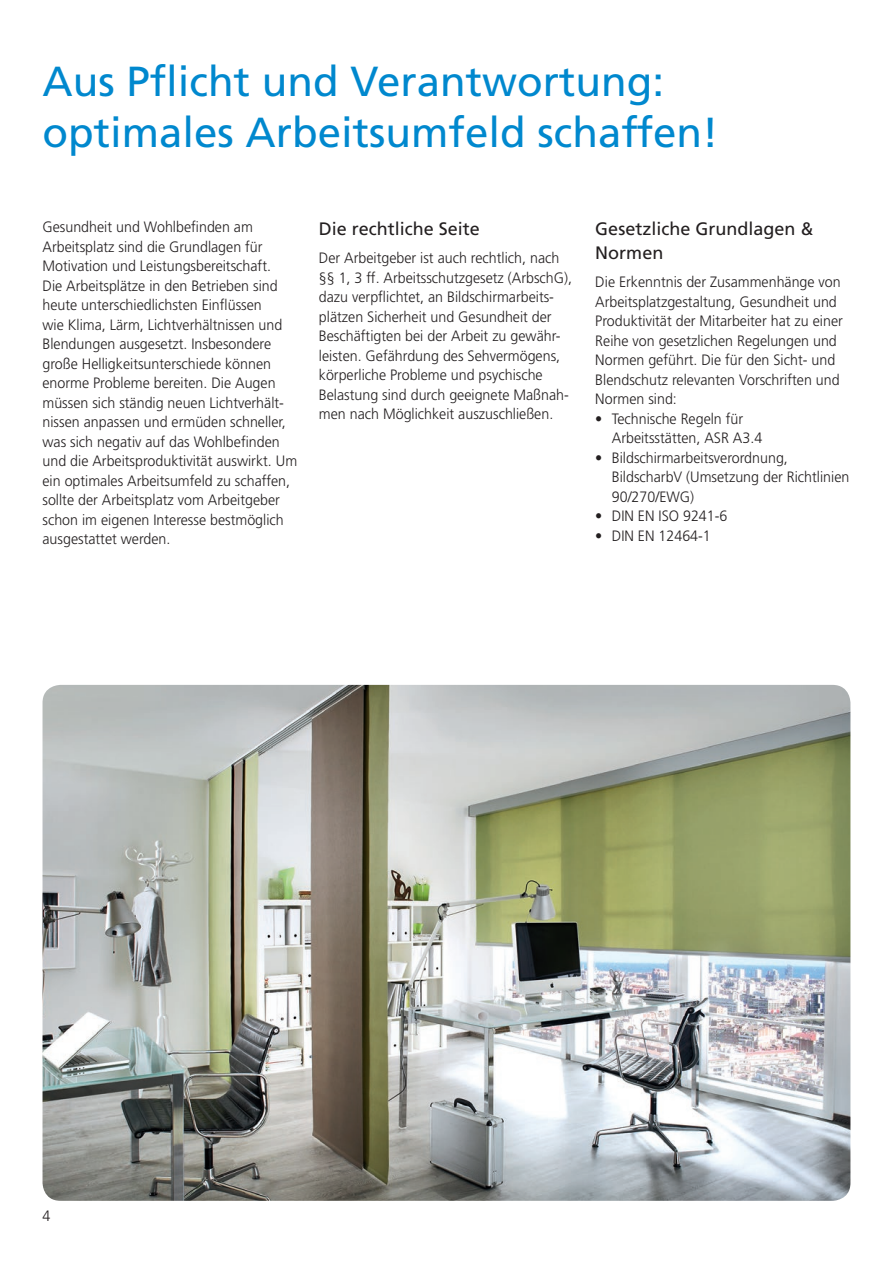
<style>
.page{position:relative;width:893px;height:1263px;background:#fff}
.page>*{position:absolute;margin:0;border:0;box-sizing:border-box;transform-origin:0 0}
.t1{font:42px/50.4px "Frutiger";color:#0088ce}
.t2{font:18px/24px "Frutiger";color:#231f20}
.t3{font:300 15px/19.5px "Frutiger";color:#231f20;scale:.95 1}
</style>
<div class="page">
<img style="left:43px;top:685px;width:807px;height:516px">
<h1 class="t1" style="left:43px;top:56px;width:678px">Aus Pflicht und Verantwortung: optimales Arbeitsumfeld schaffen!</h1>
<p class="t3" style="left:43px;top:217px;width:270px">Gesundheit und Wohlbefinden am Arbeitsplatz sind die Grundlagen für Motivation und Leistungsbereitschaft.<br>Die Arbeitsplätze in den Betrieben sind heute unterschiedlichsten Einflüssen<br>wie Klima, Lärm, Lichtverhältnissen und Blendungen ausgesetzt. Insbesondere große Helligkeitsunterschiede können enorme Probleme bereiten. Die Augen müssen sich ständig neuen Lichtverhält&shy;nissen anpassen und ermüden schneller, was sich negativ auf das Wohlbefinden und die Arbeitsproduktivität auswirkt. Um ein optimales Arbeitsumfeld zu schaffen, sollte der Arbeitsplatz vom Arbeitgeber schon im eigenen Interesse bestmöglich ausgestattet werden.</p>
<p class="t2" style="left:319px;top:217px;width:163px">Die rechtliche Seite</p>
<p class="t3" style="left:319px;top:248px;width:268px">Der Arbeitgeber ist auch rechtlich, nach §§ 1, 3 ff. Arbeitsschutzgesetz (ArbschG), dazu verpflichtet, an Bildschirmarbeits&shy;plätzen Sicherheit und Gesundheit der Beschäftigten bei der Arbeit zu gewähr&shy;leisten. Gefährdung des Sehvermögens, körperliche Probleme und psychische Belastung sind durch geeignete Maßnah&shy;men nach Möglichkeit auszuschließen.</p>
<p class="t2" style="left:595px;top:217px;width:220px">Gesetzliche Grundlagen &amp;<br>Normen</p>
<p class="t3" style="left:595px;top:272px;width:262px">Die Erkenntnis der Zusammenhänge von Arbeitsplatzgestaltung, Gesundheit und Produktivität der Mitarbeiter hat zu einer Reihe von gesetzlichen Regelungen und Normen geführt. Die für den Sicht- und Blendschutz relevanten Vorschriften und Normen sind:</p>
<p class="t3" style="left:612px;top:409px;width:160px;text-indent:-17px">• Technische Regeln für<br>Arbeitsstätten, ASR A3.4</p>
<p class="t3" style="left:612px;top:448px;width:252px;text-indent:-17px">• Bildschirmarbeitsverordnung,<br>BildscharbV (Umsetzung der Richtlinien<br>90/270/EWG)</p>
<p class="t3" style="left:595px;top:506px;width:141px">• DIN EN ISO 9241-6</p>
<p class="t3" style="left:595px;top:526px;width:123px">• DIN EN 12464-1</p>
<p class="t3" style="left:43px;top:1206px;width:10px">4</p>
</div>
